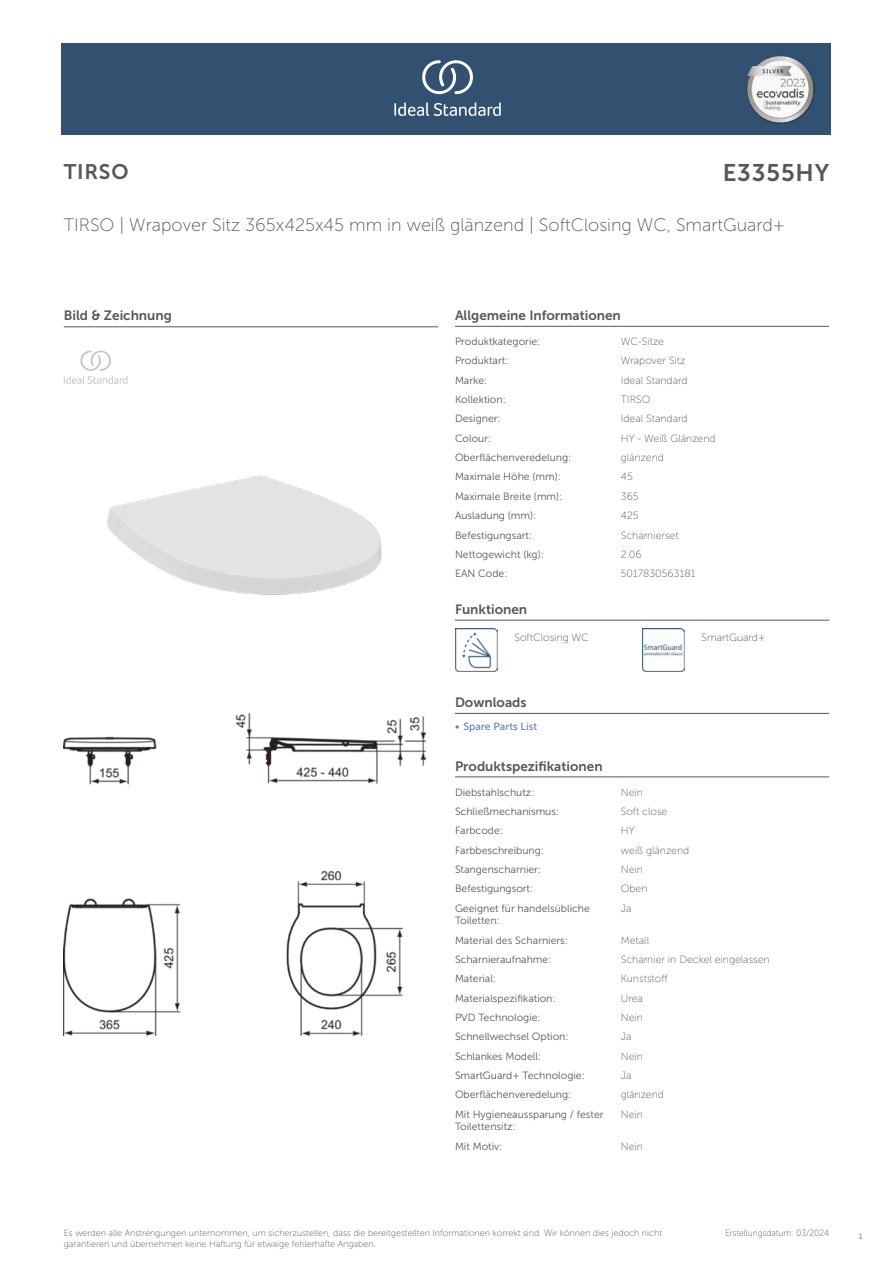
<style>
.page{position:relative;width:893px;height:1263px;background:#fff}
.page>*{position:absolute;margin:0;border:0;box-sizing:border-box;transform-origin:0 0}
.t1{font:24px "Museo Sans 700";letter-spacing:.035em;color:#575756}
.t2{font:21px "Museo Sans 700";letter-spacing:.035em;color:#575756}
.t3{font:18px "Museo Sans 100";color:#575756}
.t4{font:13.5px "Museo Sans 700";color:#575756}
.t5{font:10.5px/12.6px "Museo Sans 300";color:#575756}
.t6{font:10.5px "Museo Sans 100";color:#575756}
.t7{font:10.5px "Museo Sans 500";color:#5b7ebf}
.t8{font:9px/10.8px "Museo Sans 100";color:#575756}
.t9{font:9px "Museo Sans 100";color:#575756;scale:.95 1}
.t10{font:300 9px "Calibri";color:#575756;scale:.95 1}
</style>
<div class="page">
<div style="left:62px;top:43px;width:769px;height:91px;background:#325070"></div>
<hr style="left:455px;top:326px;width:166px;height:1px;background:#575756">
<hr style="left:621px;top:326px;width:208px;height:1px;background:#575756">
<hr style="left:455px;top:620px;width:59px;height:1px;background:#575756">
<hr style="left:514px;top:620px;width:128px;height:1px;background:#575756">
<hr style="left:642px;top:620px;width:60px;height:1px;background:#575756">
<hr style="left:702px;top:620px;width:127px;height:1px;background:#575756">
<img style="left:455px;top:629px;width:42px;height:42px">
<img style="left:642px;top:629px;width:43px;height:42px">
<hr style="left:455px;top:713px;width:187px;height:1px;background:#575756">
<hr style="left:642px;top:713px;width:187px;height:1px;background:#575756">
<hr style="left:455px;top:777px;width:166px;height:1px;background:#575756">
<hr style="left:621px;top:777px;width:208px;height:1px;background:#575756">
<img style="left:64px;top:714px;width:361px;height:322px">
<hr style="left:64px;top:327px;width:374px;height:1px;background:#575756">
<svg style="left:64px;top:350px;width:64px;height:34px"></svg>
<img style="left:107px;top:475px;width:275px;height:120px">
<svg style="left:394px;top:102px;width:107px;height:14px"></svg>
<svg style="left:422px;top:60px;width:51px;height:34px"></svg>
<img style="left:746px;top:56px;width:68px;height:67px">
<h2 class="t2" style="left:64px;top:160px;width:66px">TIRSO</h2>
<h1 class="t1" style="left:723px;top:160px;width:108px">E3355HY</h1>
<h3 class="t3" style="left:64px;top:215px;width:723px">TIRSO | Wrapover Sitz 365x425x45 mm in weiß glänzend | SoftClosing WC, SmartGuard+</h3>
<p class="t4" style="left:64px;top:308px;width:110px">Bild &amp; Zeichnung</p>
<p class="t4" style="left:455px;top:308px;width:167px">Allgemeine Informationen</p>
<p class="t5" style="left:455px;top:335px;width:87px">Produktkategorie:</p>
<p class="t6" style="left:621px;top:336px;width:45px">WC-Sitze</p>
<p class="t5" style="left:455px;top:354px;width:55px">Produktart:</p>
<p class="t6" style="left:621px;top:355px;width:66px">Wrapover Sitz</p>
<p class="t5" style="left:455px;top:374px;width:34px">Marke:</p>
<p class="t6" style="left:621px;top:374px;width:68px">Ideal Standard</p>
<p class="t5" style="left:455px;top:393px;width:52px">Kollektion:</p>
<p class="t6" style="left:621px;top:394px;width:31px">TIRSO</p>
<p class="t5" style="left:455px;top:413px;width:47px">Designer:</p>
<p class="t6" style="left:621px;top:413px;width:68px">Ideal Standard</p>
<p class="t5" style="left:455px;top:432px;width:38px">Colour:</p>
<p class="t6" style="left:621px;top:433px;width:96px">HY - Weiß Glänzend</p>
<p class="t5" style="left:455px;top:451px;width:118px">Oberflächenveredelung:</p>
<p class="t6" style="left:621px;top:452px;width:45px">glänzend</p>
<p class="t5" style="left:455px;top:471px;width:107px">Maximale Höhe (mm):</p>
<p class="t6" style="left:621px;top:471px;width:13px">45</p>
<p class="t5" style="left:455px;top:490px;width:109px">Maximale Breite (mm):</p>
<p class="t6" style="left:621px;top:491px;width:19px">365</p>
<p class="t5" style="left:455px;top:509px;width:83px">Ausladung (mm):</p>
<p class="t6" style="left:621px;top:510px;width:19px">425</p>
<p class="t5" style="left:455px;top:529px;width:79px">Befestigungsart:</p>
<p class="t6" style="left:621px;top:529px;width:59px">Scharnierset</p>
<p class="t5" style="left:455px;top:548px;width:90px">Nettogewicht (kg):</p>
<p class="t6" style="left:621px;top:549px;width:22px">2.06</p>
<p class="t5" style="left:455px;top:567px;width:54px">EAN Code:</p>
<p class="t6" style="left:621px;top:568px;width:76px">5017830563181</p>
<p class="t4" style="left:455px;top:602px;width:74px">Funktionen</p>
<p class="t6" style="left:514px;top:632px;width:76px">SoftClosing WC</p>
<p class="t6" style="left:702px;top:632px;width:65px">SmartGuard+</p>
<p class="t4" style="left:455px;top:695px;width:73px">Downloads</p>
<p class="t7" style="left:455px;top:721px;width:84px">• Spare Parts List</p>
<p class="t4" style="left:455px;top:758px;width:149px">Produktspezifikationen</p>
<p class="t5" style="left:455px;top:786px;width:81px">Diebstahlschutz:</p>
<p class="t6" style="left:621px;top:786px;width:24px">Nein</p>
<p class="t5" style="left:455px;top:805px;width:106px">Schließmechanismus:</p>
<p class="t6" style="left:621px;top:806px;width:48px">Soft close</p>
<p class="t5" style="left:455px;top:824px;width:49px">Farbcode:</p>
<p class="t6" style="left:621px;top:825px;width:15px">HY</p>
<p class="t5" style="left:455px;top:844px;width:90px">Farbbeschreibung:</p>
<p class="t6" style="left:621px;top:844px;width:70px">weiß glänzend</p>
<p class="t5" style="left:455px;top:863px;width:88px">Stangenscharnier:</p>
<p class="t6" style="left:621px;top:864px;width:24px">Nein</p>
<p class="t5" style="left:455px;top:882px;width:80px">Befestigungsort:</p>
<p class="t6" style="left:621px;top:883px;width:28px">Oben</p>
<p class="t5" style="left:455px;top:902px;width:136px">Geeignet für handelsübliche<br>Toiletten:</p>
<p class="t6" style="left:621px;top:902px;width:12px">Ja</p>
<p class="t5" style="left:455px;top:934px;width:115px">Material des Scharniers:</p>
<p class="t6" style="left:621px;top:934px;width:30px">Metall</p>
<p class="t5" style="left:455px;top:953px;width:98px">Scharnieraufnahme:</p>
<p class="t6" style="left:621px;top:954px;width:150px">Scharnier in Deckel eingelassen</p>
<p class="t5" style="left:455px;top:972px;width:43px">Material:</p>
<p class="t6" style="left:621px;top:973px;width:48px">Kunststoff</p>
<p class="t5" style="left:455px;top:992px;width:102px">Materialspezifikation:</p>
<p class="t6" style="left:621px;top:992px;width:24px">Urea</p>
<p class="t5" style="left:455px;top:1011px;width:87px">PVD Technologie:</p>
<p class="t6" style="left:621px;top:1012px;width:24px">Nein</p>
<p class="t5" style="left:455px;top:1030px;width:115px">Schnellwechsel Option:</p>
<p class="t6" style="left:621px;top:1031px;width:12px">Ja</p>
<p class="t5" style="left:455px;top:1050px;width:88px">Schlankes Modell:</p>
<p class="t6" style="left:621px;top:1050px;width:24px">Nein</p>
<p class="t5" style="left:455px;top:1069px;width:131px">SmartGuard+ Technologie:</p>
<p class="t6" style="left:621px;top:1070px;width:12px">Ja</p>
<p class="t5" style="left:455px;top:1089px;width:118px">Oberflächenveredelung:</p>
<p class="t6" style="left:621px;top:1089px;width:45px">glänzend</p>
<p class="t5" style="left:455px;top:1108px;width:150px">Mit Hygieneaussparung / fester<br>Toilettensitz:</p>
<p class="t6" style="left:621px;top:1109px;width:24px">Nein</p>
<p class="t5" style="left:455px;top:1140px;width:49px">Mit Motiv:</p>
<p class="t6" style="left:621px;top:1140px;width:24px">Nein</p>
<p class="t8" style="left:64px;top:1227px;width:600px">Es werden alle Anstrengungen unternommen, um sicherzustellen, dass die bereitgestellten Informationen korrekt sind. Wir können dies jedoch nicht garantieren und übernehmen keine Haftung für etwaige fehlerhafte Angaben.</p>
<p class="t9" style="left:725px;top:1228px;width:111px">Erstellungsdatum: 03/2024</p>
<p class="t10" style="left:858px;top:1230px;width:6px">1</p>
</div>
